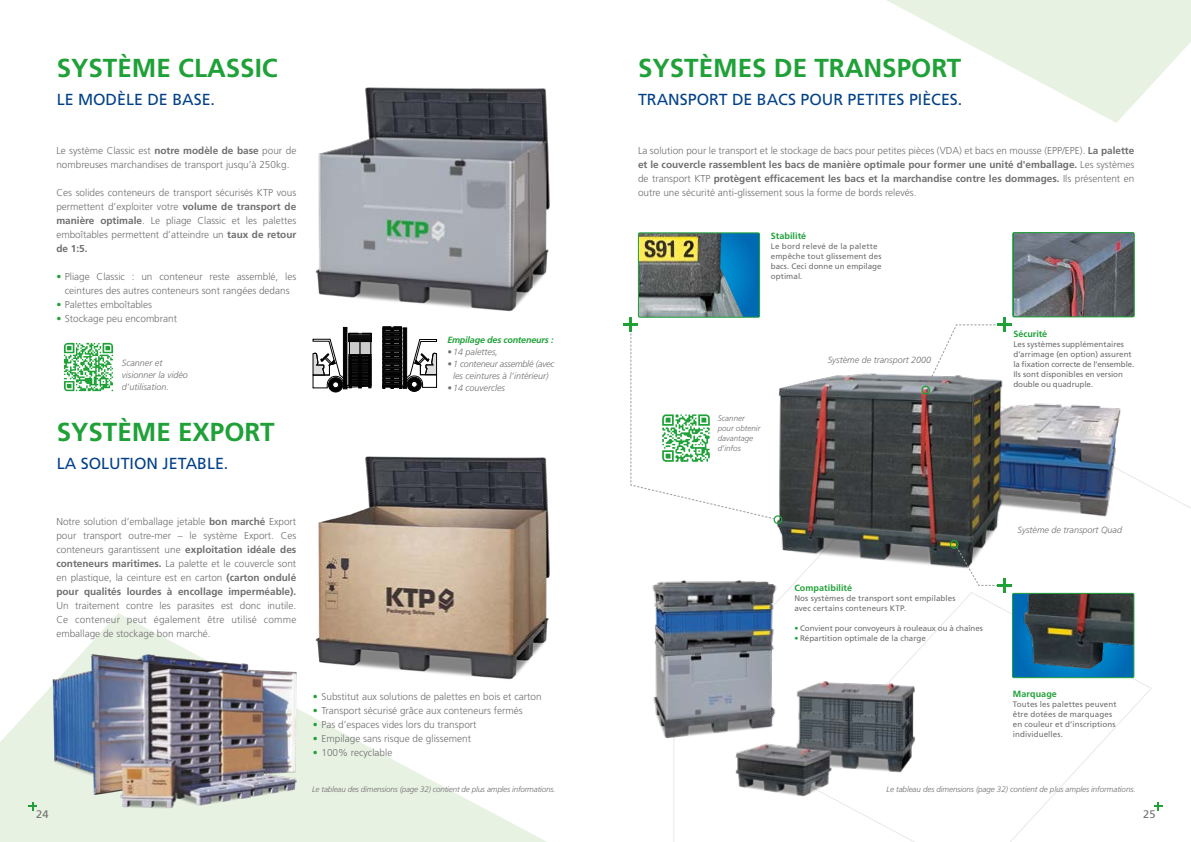
<style>
.page{position:relative;width:1191px;height:842px;background:#fff}
.page>*{position:absolute;margin:0;border:0;box-sizing:border-box;transform-origin:0 0}
.t1{font:700 26px "Frutiger LT Std";color:#1fa138}
.t2{font:16px "Frutiger LT Std";color:#024189}
.t3{font:11px "Frutiger LT Std";color:#706f6f}
.t4{font:300 10px/14px "Frutiger LT Std";color:#706f6f;text-align:justify}
.t5{font:italic 300 9px/12px "Frutiger LT Std";color:#706f6f;text-align:center}
.t6{font:700 9px "Frutiger LT Std";letter-spacing:.005em;color:#1fa138}
.t7{font:italic 700 9px "Frutiger LT Std";letter-spacing:-.02em;color:#1fa138}
.t8{font:8px/10px "Frutiger LT Std";letter-spacing:.005em;color:#706f6f}
.t9{font:italic 300 8px/10px "Frutiger LT Std";letter-spacing:-.01em;color:#706f6f}
.s1{font-weight:700}
.s2{color:#1fa138}
</style>
<div class="page">
<svg style="left:887px;top:0;width:304px;height:123px;fill:#e8f2e3"></svg>
<img style="left:1073px;top:404px;width:57px;height:113px">
<img style="left:760px;top:313px;width:313px;height:281px">
<svg style="left:0;top:613px;width:547px;height:229px"></svg>
<img style="left:315px;top:87px;width:235px;height:242px">
<img style="left:313px;top:456px;width:237px;height:242px">
<div style="left:407px;top:377px;width:14px;height:14px;background:#020203;border-radius:50%"></div>
<div style="left:407px;top:377px;width:14px;height:14px;border:1px solid #020203;border-radius:50%"></div>
<svg style="left:382px;top:327px;width:55px;height:61px"></svg>
<hr style="left:343px;top:327px;width:4px;height:62px;background:#020203">
<div style="left:328px;top:378px;width:15px;height:14px;background:#020203;border-radius:50%"></div>
<div style="left:328px;top:378px;width:15px;height:14px;border:1px solid #020203;border-radius:50%"></div>
<svg style="left:313px;top:333px;width:58px;height:55px"></svg>
<svg style="left:332px;top:382px;width:7px;height:6px"></svg>
<img style="left:51px;top:635px;width:258px;height:181px">
<img style="left:1014px;top:234px;width:118px;height:81px">
<div style="left:1012px;top:232px;width:122px;height:85px;border:1px solid #1fa138"></div>
<svg style="left:956px;top:547px;width:41px;height:39px"></svg>
<svg style="left:1003px;top:578px;width:2px;height:15px"></svg>
<hr style="left:997px;top:584px;width:14px;height:3px;background:#1fa138">
<hr style="left:629px;top:318px;width:3px;height:14px;background:#1fa138">
<svg style="left:623px;top:324px;width:151px;height:195px"></svg>
<div style="left:949px;top:540px;width:9px;height:9px;border:1px solid #1fa138;border-radius:50%"></div>
<svg style="left:926px;top:317px;width:79px;height:70px"></svg>
<hr style="left:997px;top:323px;width:14px;height:3px;background:#1fa138">
<div style="left:921px;top:386px;width:9px;height:8px;border:1px solid #1fa138;border-radius:50%"></div>
<div style="left:773px;top:515px;width:9px;height:9px;border:1px solid #1fa138;border-radius:50%"></div>
<svg style="left:752px;top:235px;width:6px;height:81px"></svg>
<img style="left:640px;top:235px;width:112px;height:81px">
<div style="left:638px;top:233px;width:122px;height:85px;border:1px solid #1fa138"></div>
<img style="left:1014px;top:595px;width:118px;height:81px">
<div style="left:1012px;top:593px;width:122px;height:85px;border:1px solid #1fa138"></div>
<img style="left:659px;top:411px;width:53px;height:53px">
<img style="left:63px;top:342px;width:51px;height:50px">
<img style="left:652px;top:569px;width:146px;height:179px">
<img style="left:692px;top:621px;width:235px;height:172px">
<svg style="left:28px;top:802px;width:9px;height:8px"></svg>
<svg style="left:673px;top:793px;width:490px;height:49px"></svg>
<h1 class="t1" style="left:57px;top:53px;width:223px">SYSTÈME CLASSIC</h1>
<h2 class="t2" style="left:57px;top:90px;width:160px">LE MODÈLE DE BASE.</h2>
<p class="t4" style="left:56px;top:144px;width:241px">Le système Classic est <span class="s1">notre modèle de base</span> pour de nombreuses marchandises de transport jusqu’à 250kg.</p>
<p class="t4" style="left:56px;top:186px;width:241px">Ces solides conteneurs de transport sécurisés KTP vous permettent d’exploiter votre <span class="s1">volume de transport de manière optimale</span>. Le pliage Classic et les palettes emboîtables permettent d’atteindre un <span class="s1">taux de retour de 1:5.</span></p>
<p class="t4" style="left:56px;top:270px;width:241px;text-align:center"><span class="s2">•</span> Pliage Classic : un conteneur reste assemblé, les ceintures des autres conteneurs sont rangées dedans</p>
<p class="t4" style="left:56px;top:298px;width:97px"><span class="s2">•</span> Palettes emboîtables</p>
<p class="t4" style="left:56px;top:312px;width:122px"><span class="s2">•</span> Stockage peu encombrant</p>
<p class="t5" style="left:122px;top:357px;width:68px;text-align:left">Scanner et visionner la vidéo d’utilisation.</p>
<h1 class="t1" style="left:57px;top:417px;width:219px">SYSTÈME EXPORT</h1>
<h2 class="t2" style="left:57px;top:454px;width:173px">LA SOLUTION JETABLE.</h2>
<p class="t4" style="left:56px;top:515px;width:241px">Notre solution d’emballage jetable <span class="s1">bon marché</span> Export pour transport outre-mer – le système Export. Ces conteneurs garantissent une <span class="s1">exploitation idéale des conteneurs maritimes.</span> La palette et le couvercle sont en plastique, la ceinture est en carton <span class="s1">(carton ondulé pour qualités lourdes à encollage imperméable).</span></p>
<p class="t4" style="left:56px;top:599px;width:241px">Un traitement contre les parasites est donc inutile.<br>Ce conteneur peut également être utilisé comme emballage de stockage bon marché.</p>
<p class="t7" style="left:447px;top:335px;width:108px">Empilage des conteneurs :</p>
<p class="t5" style="left:447px;top:346px;width:52px">•14 palettes,</p>
<p class="t5" style="left:447px;top:358px;width:109px">•1 conteneur assemblé (avec les ceintures à l’intérieur)</p>
<p class="t5" style="left:447px;top:382px;width:59px">•14 couvercles</p>
<p class="t4" style="left:313px;top:690px;width:230px"><span class="s2">•</span> Substitut aux solutions de palettes en bois et carton</p>
<p class="t4" style="left:313px;top:704px;width:211px"><span class="s2">•</span> Transport sécurisé grâce aux conteneurs fermés</p>
<p class="t4" style="left:313px;top:718px;width:165px"><span class="s2">•</span> Pas d’espaces vides lors du transport</p>
<p class="t4" style="left:313px;top:732px;width:159px"><span class="s2">•</span> Empilage sans risque de glissement</p>
<p class="t4" style="left:313px;top:746px;width:81px"><span class="s2">•</span> 100% recyclable</p>
<p class="t9" style="left:312px;top:784px;width:245px">Le tableau des dimensions (page 32) contient de plus amples informations.</p>
<h1 class="t1" style="left:638px;top:53px;width:325px">SYSTÈMES DE TRANSPORT</h1>
<h2 class="t2" style="left:638px;top:90px;width:326px">TRANSPORT DE BACS POUR PETITES PIÈCES.</h2>
<p class="t4" style="left:638px;top:144px;width:498px">La solution pour le transport et le stockage de bacs pour petites pièces (VDA) et bacs en mousse (EPP/EPE). <span class="s1">La palette et le couvercle rassemblent les bacs de manière optimale pour former une unité d'emballage.</span> Les systèmes de transport KTP <span class="s1">protègent efficacement les bacs et la marchandise contre les dommages.</span> Ils présentent en outre une sécurité anti-glissement sous la forme de bords relevés.</p>
<p class="t6" style="left:771px;top:230px;width:37px">Stabilité</p>
<p class="t8" style="left:771px;top:241px;width:112px">Le bord relevé de la palette empêche tout glissement des bacs. Ceci donne un empilage optimal.</p>
<p class="t9" style="left:717px;top:413px;width:44px">Scanner pour obtenir davantage d’infos</p>
<p class="t5" style="left:827px;top:353px;width:105px">Système de transport 2000</p>
<p class="t6" style="left:1013px;top:328px;width:35px">Sécurité</p>
<p class="t8" style="left:1013px;top:339px;width:122px">Les systèmes supplémentaires d’arrimage (en option) assurent la fixation correcte de l’ensemble.<br>Ils sont disponibles en version double ou quadruple.</p>
<p class="t6" style="left:794px;top:582px;width:59px">Compatibilité</p>
<p class="t8" style="left:794px;top:593px;width:163px">Nos systèmes de transport sont empilables avec certains conteneurs KTP.</p>
<p class="t8" style="left:794px;top:623px;width:190px"><span class="s2">•</span> Convient pour convoyeurs à rouleaux ou à chaînes</p>
<p class="t8" style="left:794px;top:633px;width:133px"><span class="s2">•</span> Répartition optimale de la charge</p>
<p class="t5" style="left:1017px;top:524px;width:106px">Système de transport Quad</p>
<p class="t6" style="left:1012px;top:688px;width:46px">Marquage</p>
<p class="t8" style="left:1012px;top:699px;width:105px">Toutes les palettes peuvent être dotées de marquages en couleur et d’inscriptions individuelles.</p>
<p class="t9" style="left:886px;top:784px;width:250px">Le tableau des dimensions (page 32) contient de plus amples informations.</p>
<p class="t3" style="left:36px;top:807px;width:14px">24</p>
<p class="t3" style="left:1143px;top:807px;width:14px">25</p>
</div>
